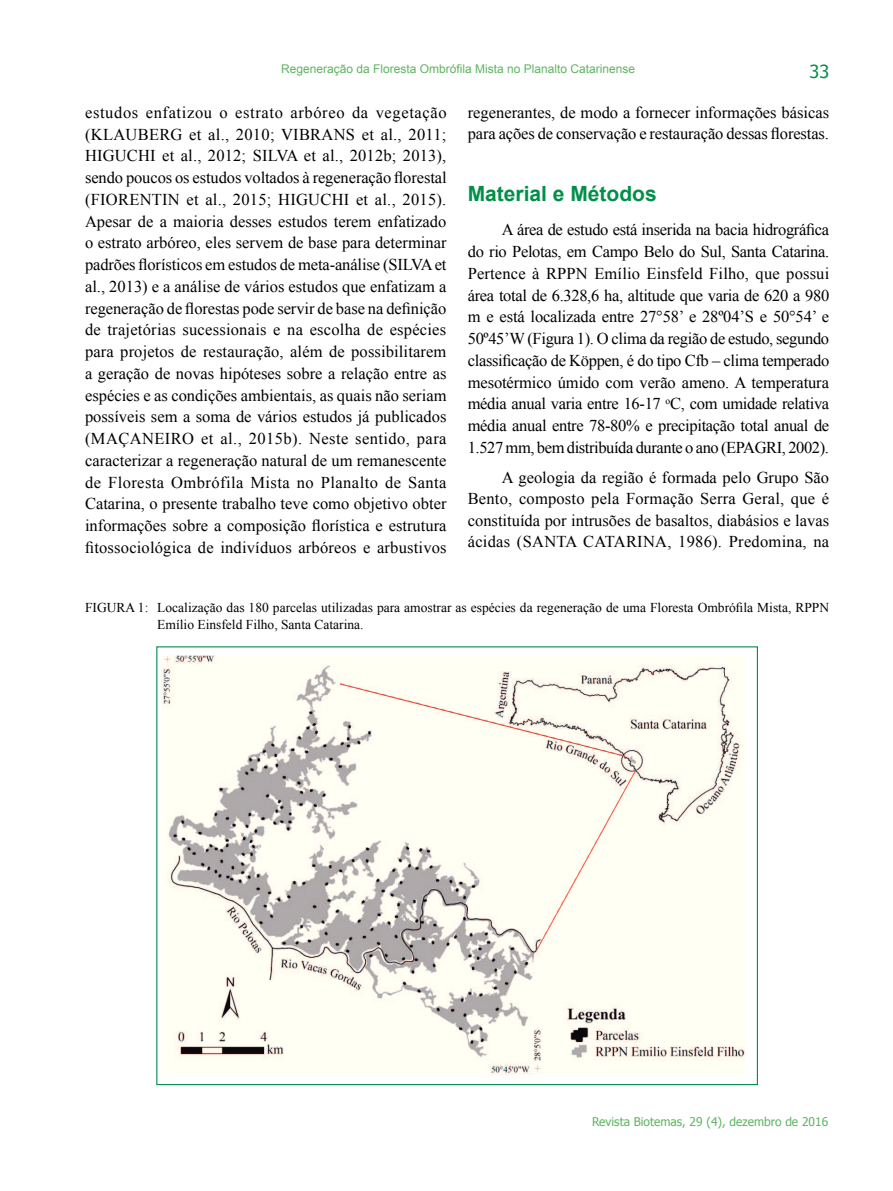
<style>
.page{position:relative;width:893px;height:1191px;background:#fff}
.page>*{position:absolute;margin:0;border:0;box-sizing:border-box;transform-origin:0 0}
.t1{font:700 21px "Arial";color:#008f49}
.t2{font:18px "Tahoma";color:#008f49}
.t3{font:16.5px/21.8px "Times New Roman";color:#000;text-align:justify}
.t4{font:13.5px/16.5px "Times New Roman";color:#000}
.t5{font:12px "Arial";color:#5fb461}
.t6{font:12px "Tahoma";color:#5fb461}
</style>
<div class="page">
<img style="left:162px;top:655px;width:582px;height:419px">
<svg style="left:339px;top:683px;width:287px;height:74px"></svg>
<div style="left:536px;top:769px;width:101px;height:182px;background:#fffff4"></div>
<p class="t5" style="left:281px;top:60px;width:356px">Regeneração da Floresta Ombróila Mista no Planalto Catarinense</p>
<p class="t3" style="left:85px;top:101px;width:363px">estudos enfatizou o estrato arbóreo da vegetação (KLAUBERG et al., 2010; VIBRANS et al., 2011; HIGUCHI et al., 2012; SILVA et al., 2012b; 2013), sendo poucos os estudos voltados à regeneração lorestal (FIORENTIN et al., 2015; HIGUCHI et al., 2015).<br>Apesar de a maioria desses estudos terem enfatizado o estrato arbóreo, eles servem de base para determinar padrões lorísticos em estudos de meta-análise (SILVA et al., 2013) e a análise de vários estudos que enfatizam a regeneração de lorestas pode servir de base na deinição de trajetórias sucessionais e na escolha de espécies para projetos de restauração, além de possibilitarem a geração de novas hipóteses sobre a relação entre as espécies e as condições ambientais, as quais não seriam possíveis sem a soma de vários estudos já publicados (MAÇANEIRO et al., 2015b). Neste sentido, para caracterizar a regeneração natural de um remanescente de Floresta Ombrófila Mista no Planalto de Santa Catarina, o presente trabalho teve como objetivo obter informações sobre a composição lorística e estrutura itossociológica de indivíduos arbóreos e arbustivos</p>
<p class="t3" style="left:468px;top:101px;width:363px">regenerantes, de modo a fornecer informações básicas para ações de conservação e restauração dessas lorestas.</p>
<p class="t2" style="left:809px;top:64px;width:21px">33</p>
<p class="t1" style="left:468px;top:179px;width:191px">Material e Métodos</p>
<p class="t3" style="left:468px;top:219px;width:363px;text-indent:34px">A área de estudo está inserida na bacia hidrográica do rio Pelotas, em Campo Belo do Sul, Santa Catarina.<br>Pertence à RPPN Emílio Einsfeld Filho, que possui área total de 6.328,6 ha, altitude que varia de 620 a 980 m e está localizada entre 27°58’ e 28º04’S e 50°54’ e 50º45’W (Figura 1). O clima da região de estudo, segundo classiicação de Köppen, é do tipo Cfb – clima temperado mesotérmico úmido com verão ameno. A temperatura média anual varia entre 16-17 <sup>o</sup>C, com umidade relativa média anual entre 78-80% e precipitação total anual de 1.527 mm, bem distribuída durante o ano (EPAGRI, 2002).</p>
<p class="t3" style="left:468px;top:466px;width:363px;text-indent:34px">A geologia da região é formada pelo Grupo São Bento, composto pela Formação Serra Geral, que é constituída por intrusões de basaltos, diabásios e lavas ácidas (SANTA CATARINA, 1986). Predomina, na</p>
<p class="t4" style="left:157px;top:599px;width:673px;text-indent:-72px">FIGURA 1: Localização das 180 parcelas utilizadas para amostrar as espécies da regeneração de uma Floresta Ombróila Mista, RPPN<br>Emílio Einsfeld Filho, Santa Catarina.</p>
<p class="t6" style="left:592px;top:1116px;width:238px">Revista Biotemas, 29 (4), dezembro de 2016</p>
</div>
